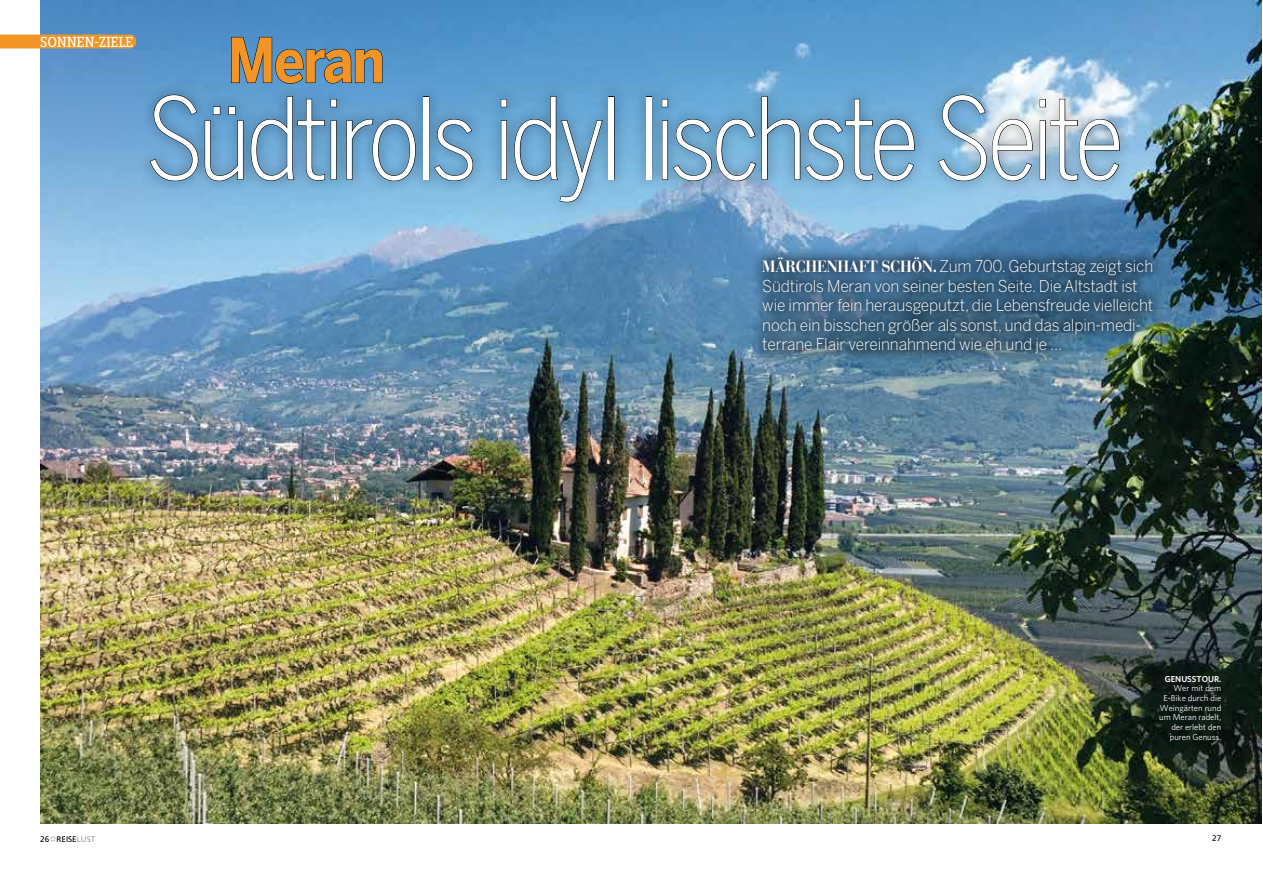
<style>
.page{position:relative;width:1263px;height:893px;background:#fff}
.page>*{position:absolute;margin:0;border:0;box-sizing:border-box;transform-origin:0 0}
.t1{font:300 111.75px "Benton Sans Cond";letter-spacing:-.05em;color:#fff}
.t2{font:700 60.9px "Benton Sans";letter-spacing:-.03em;color:#f39526;scale:.87 1}
.t3{font:300 16.2px/19.5px "Benton Sans";letter-spacing:-.01em;color:#fff;scale:.96 1}
.t4{font:15.3px "Zine Slab Dis Regular Roman Tf";letter-spacing:.01em;color:#fff}
.t5{font:8.7px/9.6px "Whitney";color:#fff;text-align:right}
.t6{font:600 8.7px "Whitney";color:#fff}
.t7{font:8.1px "Frutiger";color:#000}
.s1{font-family:"Bauer Bodoni LT";font-weight:700}
.s2{color:#9c9e9f}
</style>
<div class="page">
<img style="left:40px;top:0;width:1221px;height:824px">
<div style="left:135px;top:80px;width:995px;height:134px;background:#000;opacity:.3"></div>
<svg style="left:150px;top:94px;width:48px;height:87px"></svg>
<svg style="left:204px;top:106px;width:40px;height:75px"></svg>
<svg style="left:251px;top:96px;width:86px;height:85px"></svg>
<svg style="left:346px;top:119px;width:70px;height:62px"></svg>
<div style="left:423px;top:96px;width:6px;height:84px;border:1px solid #000"></div>
<svg style="left:434px;top:119px;width:39px;height:62px"></svg>
<svg style="left:501px;top:99px;width:6px;height:81px"></svg>
<svg style="left:514px;top:96px;width:89px;height:106px"></svg>
<div style="left:646px;top:96px;width:6px;height:84px;border:1px solid #000"></div>
<svg style="left:662px;top:96px;width:253px;height:85px"></svg>
<svg style="left:938px;top:94px;width:95px;height:87px"></svg>
<svg style="left:1039px;top:99px;width:81px;height:82px"></svg>
<svg style="left:231px;top:37px;width:151px;height:47px"></svg>
<div style="left:748px;top:242px;width:415px;height:122px;background:#000;opacity:.6"></div>
<div style="left:0;top:35px;width:136px;height:13px;background:#f39526"></div>
<p class="t4" style="left:40px;top:34px;width:95px">SONNEN-ZIELE</p>
<h2 class="t2" style="left:228px;top:24px;width:182px">Meran</h2>
<h1 class="t1" style="left:146px;top:74px;width:979px">Südtirols idyl lischste Seite</h1>
<p class="t3" style="left:762px;top:256px;width:409px"><span class="s1">MÄRCHENHAFT SCHÖN.</span> Zum 700. Geburtstag zeigt sich Südtirols Meran von seiner besten Seite. Die Altstadt ist wie immer fein herausgeputzt, die Lebensfreude vielleicht noch ein bisschen größer als sonst, und das alpin-medi&shy;terrane Flair vereinnahmend wie eh und je ...</p>
<p class="t6" style="left:1165px;top:673px;width:58px">GENUSSTOUR.</p>
<p class="t5" style="left:1159px;top:683px;width:64px">Wer mit dem<br>E-Bike durch die<br>Weingärten rund um Meran radelt, der erlebt den puren Genuss.</p>
<p class="t7" style="left:40px;top:834px;width:57px">26 REISE<span class="s2">LUST</span></p>
<p class="t7" style="left:1212px;top:834px;width:11px">27</p>
</div>
